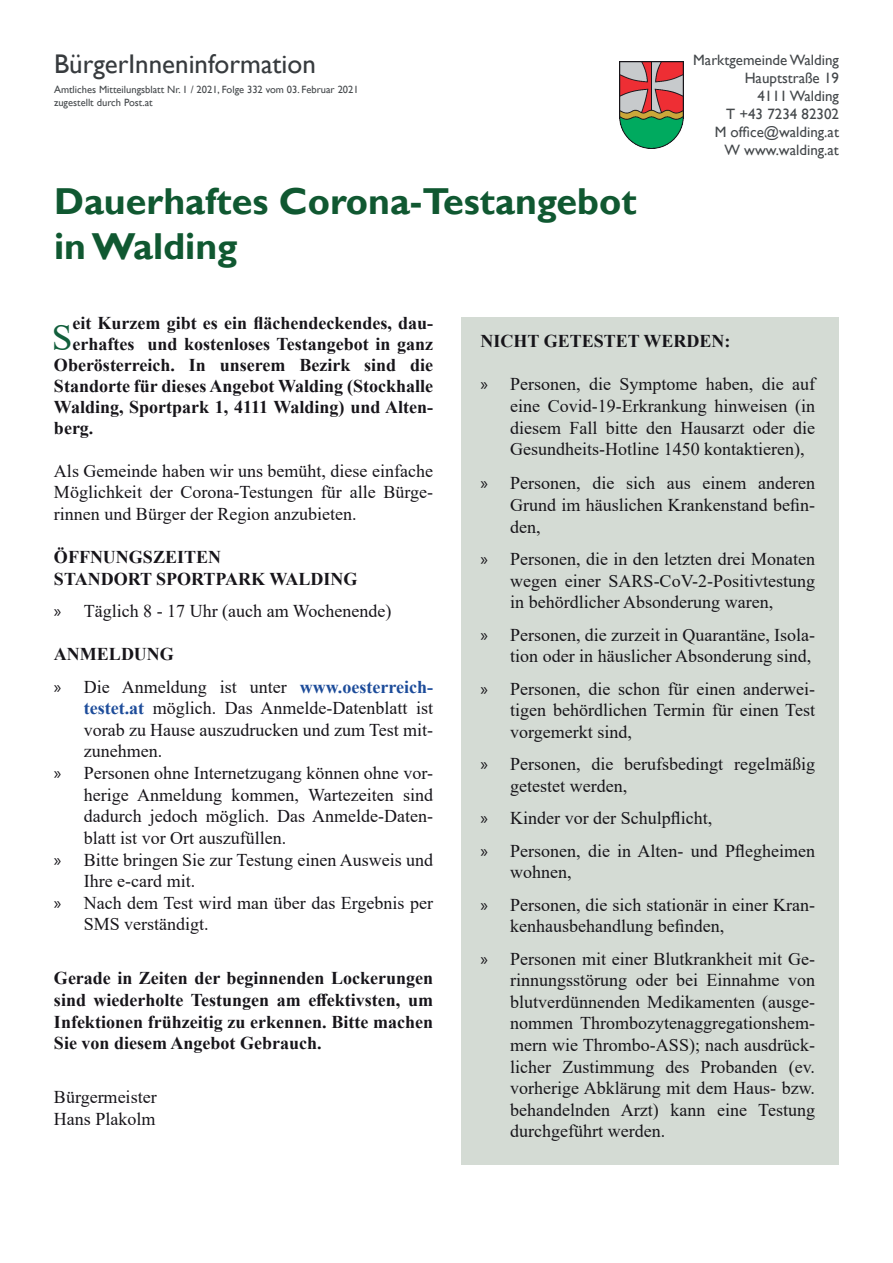
<style>
.page{position:relative;width:893px;height:1263px;background:#fff}
.page>*{position:absolute;margin:0;border:0;box-sizing:border-box;transform-origin:0 0}
.t1{font:700 37.5px/45px "Gill Sans";color:#105831}
.t2{font:37.35px "Times New Roman";color:#125f3c}
.t3{font:27px "Gill Sans";color:#373b3e}
.t4{font:18px/21.6px "Times New Roman";color:#17151a;text-align:justify}
.t5{font:700 18px/21.6px "Times New Roman";color:#17151a}
.t6{font:15px/18px "Gill Sans";color:#44484b;text-align:right}
.t7{font:10.5px/12.6px "Gill Sans";color:#44484b}
.s1{font-family:"Myriad Pro"}
.s2{font-weight:700}
.s3{font-weight:700;color:#1d4c9a}
</style>
<div class="page">
<div style="left:462px;top:317px;width:377px;height:847px;background:#d4dbd4"></div>
<img style="left:619px;top:61px;width:65px;height:87px">
<h3 class="t3" style="left:54px;top:48px;width:263px">BürgerInneninformation</h3>
<p class="t7" style="left:54px;top:84px;width:306px">Amtliches Mitteilungsblatt Nr. 1 / 2021, Folge 332 vom 03. Februar 2021 zugestellt durch Post.at</p>
<h1 class="t1" style="left:54px;top:180px;width:584px">Dauerhaftes Corona-Testangebot in Walding</h1>
<p class="t6" style="left:693px;top:51px;width:147px">Marktgemeinde Walding<br>Hauptstraße 19<br>4111 Walding<br>T +43 7234 82302<br>M office@walding.at<br>W www.walding.at</p>
<p class="t5" style="left:72px;top:312px;width:362px">eit Kurzem gibt es ein flächendeckendes, dau-</p>
<p class="t5" style="left:72px;top:333px;width:362px">erhaftes und kostenloses Testangebot in ganz</p>
<p class="t5" style="left:54px;top:354px;width:381px">Oberösterreich. In unserem Bezirk sind die</p>
<p class="t5" style="left:54px;top:375px;width:381px">Standorte für dieses Angebot Walding (Stockhalle</p>
<p class="t5" style="left:54px;top:396px;width:381px">Walding, Sportpark 1, 4111 Walding) und Alten-</p>
<p class="t5" style="left:54px;top:417px;width:41px">berg.</p>
<p class="t4" style="left:54px;top:459px;width:381px">Als Gemeinde haben wir uns bemüht, diese einfache Möglichkeit der Corona-Testungen für alle Bürge&shy;rinnen und Bürger der Region anzubieten.</p>
<p class="t5" style="left:54px;top:546px;width:305px">ÖFFNUNGSZEITEN<br>STANDORT SPORTPARK WALDING</p>
<p class="t4" style="left:54px;top:600px;width:339px"><span class="s1">»</span> Täglich 8 - 17 Uhr (auch am Wochenende)</p>
<p class="t4" style="left:54px;top:637px;width:381px;line-height:32.4px"><span class="s2">ANMELDUNG<br></span><span class="s1">»</span> Die Anmeldung ist unter <span class="s3">www.oesterreich-</span></p>
<p class="t4" style="left:84px;top:697px;width:351px"><span class="s3">testet.at</span> möglich. Das Anmelde-Datenblatt ist</p>
<p class="t4" style="left:84px;top:718px;width:351px">vorab zu Hause auszudrucken und zum Test mit-</p>
<p class="t4" style="left:84px;top:740px;width:80px">zunehmen.</p>
<p class="t4" style="left:54px;top:762px;width:381px"><span class="s1">»</span> Personen ohne Internetzugang können ohne vor-</p>
<p class="t4" style="left:84px;top:783px;width:351px">herige Anmeldung kommen, Wartezeiten sind</p>
<p class="t4" style="left:84px;top:805px;width:351px">dadurch jedoch möglich. Das Anmelde-Daten-</p>
<p class="t4" style="left:84px;top:826px;width:204px">blatt ist vor Ort auszufüllen.</p>
<p class="t4" style="left:54px;top:848px;width:381px"><span class="s1">»</span> Bitte bringen Sie zur Testung einen Ausweis und</p>
<p class="t4" style="left:84px;top:870px;width:113px">Ihre e-card mit.</p>
<p class="t4" style="left:54px;top:891px;width:381px"><span class="s1">»</span> Nach dem Test wird man über das Ergebnis per</p>
<p class="t4" style="left:84px;top:913px;width:127px">SMS verständigt.</p>
<p class="t5" style="left:54px;top:967px;width:381px;text-align:justify">Gerade in Zeiten der beginnenden Lockerungen sind wiederholte Testungen am effektivsten, um Infektionen frühzeitig zu erkennen. Bitte machen Sie von diesem Angebot Gebrauch.</p>
<p class="t4" style="left:54px;top:1086px;width:104px">Bürgermeister<br>Hans Plakolm</p>
<h2 class="t2" style="left:52px;top:311px;width:22px">S</h2>
<p class="t5" style="left:480px;top:330px;width:252px">NICHT GETESTET WERDEN:</p>
<p class="t4" style="left:510px;top:373px;width:306px;text-indent:-30px"><span class="s1">»</span> Personen, die Symptome haben, die auf eine Covid-19-Erkrankung hinweisen (in diesem Fall bitte den Hausarzt oder die Gesundheits-Hotline 1450 kontaktieren),</p>
<p class="t4" style="left:510px;top:472px;width:306px;text-indent:-30px"><span class="s1">»</span> Personen, die sich aus einem anderen Grund im häuslichen Krankenstand befin&shy;den,</p>
<p class="t4" style="left:510px;top:547px;width:306px;text-indent:-30px"><span class="s1">»</span> Personen, die in den letzten drei Monaten wegen einer SARS-CoV-2-Positivtestung in behördlicher Absonderung waren,</p>
<p class="t4" style="left:480px;top:623px;width:336px;text-align:right"><span class="s1">»</span> Personen, die zurzeit in Quarantäne, Isola&shy;tion oder in häuslicher Absonderung sind,</p>
<p class="t4" style="left:510px;top:677px;width:306px;text-indent:-30px"><span class="s1">»</span> Personen, die schon für einen anderwei&shy;tigen behördlichen Termin für einen Test vorgemerkt sind,</p>
<p class="t4" style="left:510px;top:753px;width:306px;text-indent:-30px"><span class="s1">»</span> Personen, die berufsbedingt regelmäßig getestet werden,</p>
<p class="t4" style="left:480px;top:801px;width:336px;line-height:32.4px"><span class="s1">»</span> Kinder vor der Schulpflicht,<br><span class="s1">»</span> Personen, die in Alten- und Pflegheimen</p>
<p class="t4" style="left:480px;top:855px;width:336px;line-height:32.4px;text-indent:30px">wohnen,<br><span class="s1">»</span> Personen, die sich stationär in einer Kran-</p>
<p class="t4" style="left:480px;top:909px;width:336px;line-height:32.4px;text-indent:30px">kenhausbehandlung befinden,<br><span class="s1">»</span> Personen mit einer Blutkrankheit mit Ge-</p>
<p class="t4" style="left:510px;top:969px;width:306px">rinnungsstörung oder bei Einnahme von blutverdünnenden Medikamenten (ausge&shy;nommen Thrombozytenaggregationshem&shy;mern wie Thrombo-ASS); nach ausdrück&shy;licher Zustimmung des Probanden (ev. vorherige Abklärung mit dem Haus- bzw. behandelnden Arzt) kann eine Testung durchgeführt werden.</p>
</div>
